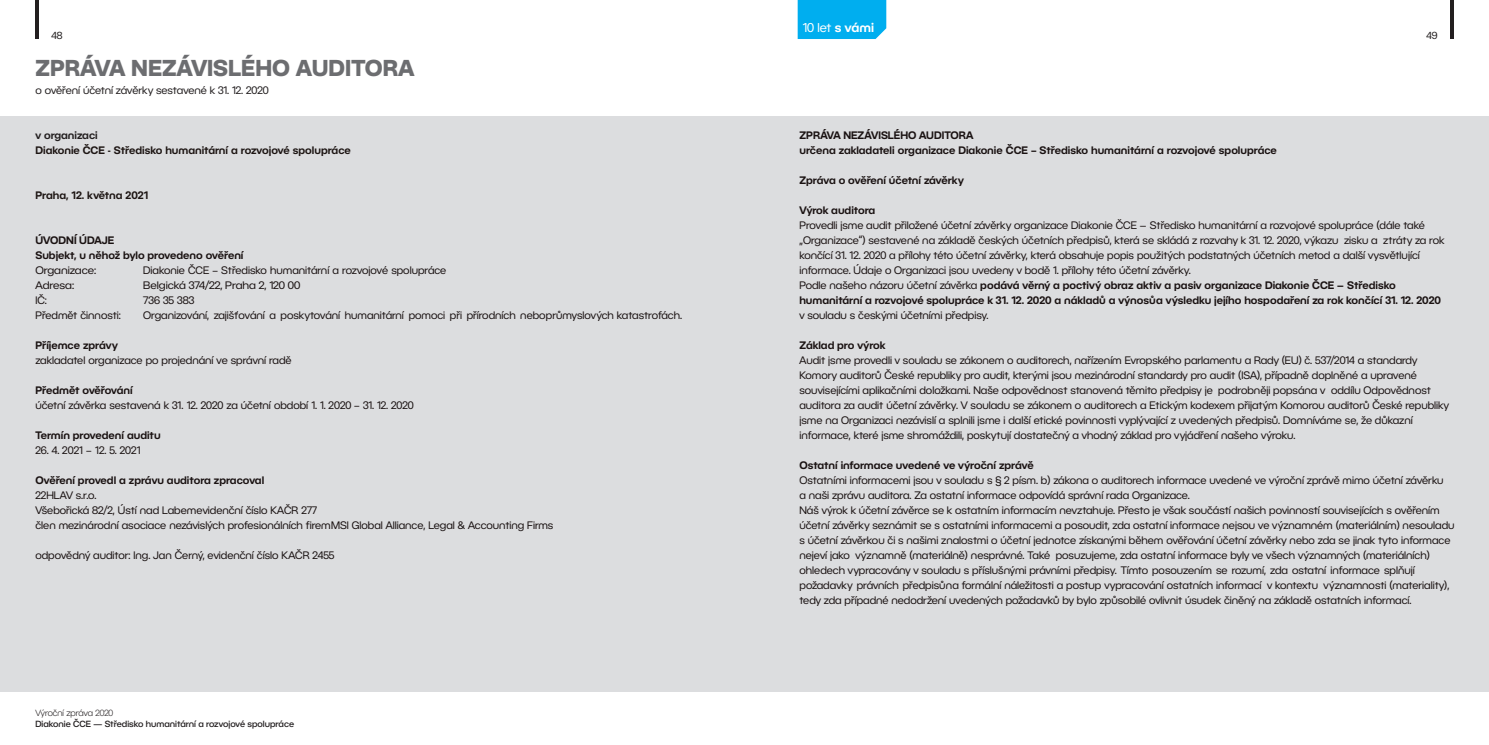
<style>
.page{position:relative;width:1489px;height:745px;background:#fff}
.page>*{position:absolute;margin:0;border:0;box-sizing:border-box;transform-origin:0 0}
.t1{font:700 22.5px "BC Novatica CYR";color:#6c6d70}
.t2{font:12.5px "BC Novatica CYR";color:#fff}
.t3{font:10.62px/15px "BC Novatica CYR";color:#1a1212}
.t4{font:600 10.62px/15px "BC Novatica CYR";color:#1a1212}
.t5{font:600 10.62px "BC Novatica CYR";color:#1d1513}
.t6{font:10.62px "BC Novatica CYR";color:#1a1212;scale:1.05 1}
.t7{font:10.62px "BC Novatica CYR";color:#231f20}
.t8{font:600 10.62px "BC Novatica CYR";color:#231f20}
.t9{font:10px "BC Novatica CYR";color:#231f20}
.t10{font:500 8.75px "BC Novatica CYR";color:#231f20}
.t11{font:300 8.75px "BC Novatica CYR";color:#231f20}
.s1{font-weight:600}
.s2{font-weight:400}
</style>
<div class="page">
<div style="left:797px;top:0;width:89px;height:39px;background:#00aeef"></div>
<svg style="left:1450px;top:0;width:3px;height:39px"></svg>
<hr style="left:35px;top:0;width:4px;height:39px;background:#231f20">
<div style="left:744px;top:116px;width:744px;height:575px;background:#dcdddf"></div>
<div style="left:0;top:116px;width:744px;height:575px;background:#dcdddf"></div>
<p class="t9" style="left:51px;top:32px;width:12px">48</p>
<p class="t1" style="left:35px;top:59px;width:380px">ZPRÁVA NEZÁVISLÉHO AUDITORA</p>
<p class="t7" style="left:35px;top:86px;width:235px">o ověření účetní závěrky sestavené k 31. 12. 2020</p>
<p class="t8" style="left:35px;top:131px;width:64px">v organizaci</p>
<p class="t5" style="left:35px;top:146px;width:317px">Diakonie ČCE - Středisko humanitární a rozvojové spolupráce</p>
<p class="t5" style="left:35px;top:191px;width:114px">Praha, 12. května 2021</p>
<p class="t4" style="left:35px;top:233px;width:80px">ÚVODNÍ ÚDAJE</p>
<p class="t4" style="left:35px;top:248px;width:209px">Subjekt, u něhož bylo provedeno ověření</p>
<p class="t6" style="left:35px;top:266px;width:59px">Organizace:</p>
<p class="t3" style="left:143px;top:263px;width:304px">Diakonie ČCE – Středisko humanitární a rozvojové spolupráce</p>
<p class="t6" style="left:35px;top:281px;width:38px">Adresa:</p>
<p class="t6" style="left:143px;top:281px;width:151px">Belgická 374/22, Praha 2, 120 00</p>
<p class="t3" style="left:35px;top:293px;width:13px">IČ:</p>
<p class="t3" style="left:143px;top:293px;width:53px">736 35 383</p>
<p class="t3" style="left:35px;top:308px;width:87px">Předmět činnosti:</p>
<p class="t3" style="left:143px;top:308px;width:540px">Organizování, zajišťování a poskytování humanitární pomoci při přírodních neboprůmyslových katastrofách.</p>
<p class="t4" style="left:35px;top:338px;width:84px">Příjemce zprávy</p>
<p class="t3" style="left:35px;top:353px;width:258px">zakladatel organizace po projednání ve správní radě</p>
<p class="t4" style="left:35px;top:383px;width:99px">Předmět ověřování</p>
<p class="t3" style="left:35px;top:398px;width:380px">účetní závěrka sestavená k 31. 12. 2020 za účetní období 1. 1. 2020 – 31. 12. 2020</p>
<p class="t4" style="left:35px;top:428px;width:127px">Termín provedení auditu</p>
<p class="t3" style="left:35px;top:443px;width:106px">26. 4. 2021 – 12. 5. 2021</p>
<p class="t4" style="left:35px;top:473px;width:230px">Ověření provedl a zprávu auditora zpracoval</p>
<p class="t3" style="left:35px;top:488px;width:62px">22HLAV s.r.o.</p>
<p class="t3" style="left:35px;top:503px;width:283px">Všebořická 82/2, Ústí nad Labemevidenční číslo KAČR 277</p>
<p class="t3" style="left:35px;top:518px;width:519px">člen mezinárodní asociace nezávislých profesionálních firemMSI Global Alliance, Legal &amp; Accounting Firms</p>
<p class="t3" style="left:35px;top:548px;width:300px">odpovědný auditor: Ing. Jan Černý, evidenční číslo KAČR 2455</p>
<p class="t11" style="left:35px;top:707px;width:79px">Výroční zpráva 2020</p>
<p class="t10" style="left:35px;top:718px;width:260px">Diakonie ČCE — Středisko humanitární a rozvojové spolupráce</p>
<p class="t2" style="left:802px;top:23px;width:73px">10 let <span class="s1">s vámi</span></p>
<p class="t9" style="left:1426px;top:32px;width:12px">49</p>
<p class="t4" style="left:799px;top:128px;width:175px">ZPRÁVA NEZÁVISLÉHO AUDITORA</p>
<p class="t4" style="left:799px;top:143px;width:479px">určena zakladateli organizace Diakonie ČCE – Středisko humanitární a rozvojové spolupráce</p>
<p class="t4" style="left:799px;top:173px;width:166px">Zpráva o ověření účetní závěrky</p>
<p class="t4" style="left:799px;top:203px;width:77px">Výrok auditora</p>
<p class="t3" style="left:799px;top:218px;width:646px">Provedli jsme audit přiložené účetní závěrky organizace Diakonie ČCE – Středisko humanitární a rozvojové spolupráce (dále také „Organizace“) sestavené na základě českých účetních předpisů, která se skládá z rozvahy k 31. 12. 2020, výkazu zisku a ztráty za rok končící 31. 12. 2020 a přílohy této účetní závěrky, která obsahuje popis použitých podstatných účetních metod a další vysvětlující informace. Údaje o Organizaci jsou uvedeny v bodě 1. přílohy této účetní závěrky.</p>
<p class="t4" style="left:799px;top:278px;width:643px"><span class="s2">Podle našeho názoru účetní závěrka</span> podává věrný a poctivý obraz aktiv a pasiv organizace Diakonie ČCE – Středisko humanitární a rozvojové spolupráce k 31. 12. 2020 a nákladů a výnosůa výsledku jejího hospodaření za rok končící 31. 12. 2020 <span class="s2">v souladu s českými účetními předpisy.</span></p>
<p class="t4" style="left:799px;top:338px;width:87px">Základ pro výrok</p>
<p class="t3" style="left:799px;top:353px;width:651px">Audit jsme provedli v souladu se zákonem o auditorech, nařízením Evropského parlamentu a Rady (EU) č. 537/2014 a standardy Komory auditorů České republiky pro audit, kterými jsou mezinárodní standardy pro audit (ISA), případně doplněné a upravené souvisejícími aplikačními doložkami. Naše odpovědnost stanovená těmito předpisy je podrobněji popsána v oddílu Odpovědnost auditora za audit účetní závěrky. V souladu se zákonem o auditorech a Etickým kodexem přijatým Komorou auditorů České republiky jsme na Organizaci nezávislí a splnili jsme i další etické povinnosti vyplývající z uvedených předpisů. Domníváme se, že důkazní informace, které jsme shromáždili, poskytují dostatečný a vhodný základ pro vyjádření našeho výroku.</p>
<p class="t4" style="left:799px;top:458px;width:236px">Ostatní informace uvedené ve výroční zprávě</p>
<p class="t3" style="left:799px;top:473px;width:645px">Ostatními informacemi jsou v souladu s § 2 písm. b) zákona o auditorech informace uvedené ve výroční zprávě mimo účetní závěrku a naši zprávu auditora. Za ostatní informace odpovídá správní rada Organizace.</p>
<p class="t3" style="left:799px;top:503px;width:656px">Náš výrok k účetní závěrce se k ostatním informacím nevztahuje. Přesto je však součástí našich povinností souvisejících s ověřením účetní závěrky seznámit se s ostatními informacemi a posoudit, zda ostatní informace nejsou ve významném (materiálním) nesouladu s účetní závěrkou či s našimi znalostmi o účetní jednotce získanými během ověřování účetní závěrky nebo zda se jinak tyto informace nejeví jako významně (materiálně) nesprávné. Také posuzujeme, zda ostatní informace byly ve všech významných (materiálních) ohledech vypracovány v souladu s příslušnými právními předpisy. Tímto posouzením se rozumí, zda ostatní informace splňují požadavky právních předpisůna formální náležitosti a postup vypracování ostatních informací v kontextu významnosti (materiality), tedy zda případné nedodržení uvedených požadavků by bylo způsobilé ovlivnit úsudek činěný na základě ostatních informací.</p>
</div>
